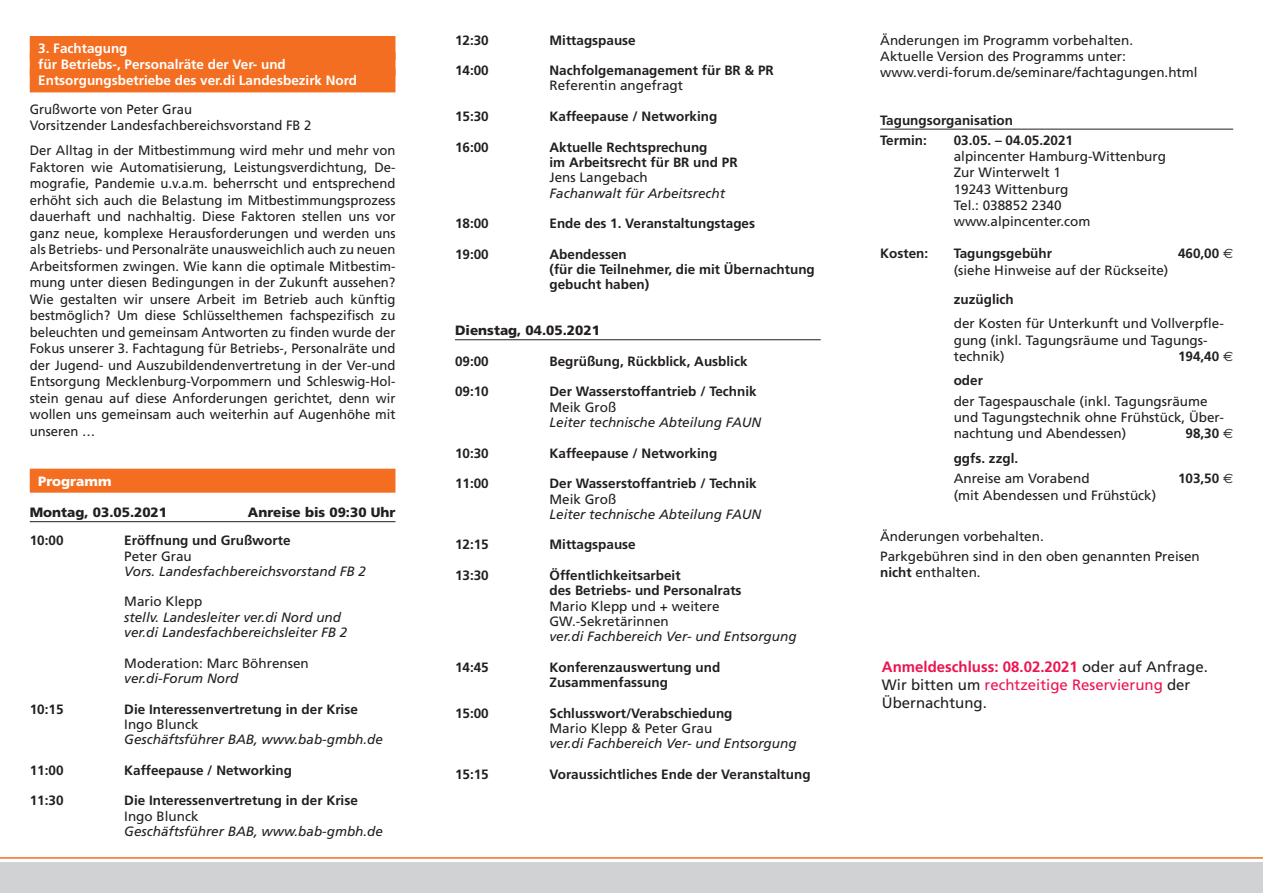
<style>
.page{position:relative;width:1263px;height:893px;background:#fff}
.page>*{position:absolute;margin:0;border:0;box-sizing:border-box;transform-origin:0 0}
.t1{font:15px/18px "Frutiger";color:#231f20}
.t2{font:13.5px/16.5px "Frutiger";color:#231f20}
.t3{font:700 13.5px/15.3px "Frutiger";color:#231f20}
.t4{font:italic 13.5px/15.3px "Frutiger";color:#231f20}
.t5{font:700 13.5px/16.2px "Frutiger";color:#fff}
.t6{font:900 13.5px "Frutiger";color:#231f20}
.t7{font:900 13.5px "Frutiger";color:#fff}
.s1{font-family:"Euro Sans";font-weight:400}
.s2{font-weight:700}
.s3{font-weight:700;color:#ed1450}
.s4{color:#ed1450}
</style>
<div class="page">
<div style="left:30px;top:36px;width:365px;height:24px;background:#f36e21"></div>
<div style="left:30px;top:52px;width:365px;height:24px;background:#f36e21"></div>
<div style="left:30px;top:68px;width:365px;height:24px;background:#f36e21"></div>
<div style="left:30px;top:469px;width:365px;height:24px;background:#f36e21"></div>
<hr style="left:30px;top:521px;width:365px;height:1px;background:#231f20">
<hr style="left:455px;top:339px;width:366px;height:1px;background:#231f20">
<hr style="left:880px;top:129px;width:353px;height:1px;background:#231f20">
<div style="left:0;top:862px;width:1263px;height:31px;background:#d1d2d4"></div>
<hr style="left:0;top:857px;width:1263px;height:2px;background:#f36e21">
<p class="t5" style="left:38px;top:40px;width:320px">3. Fachtagung<br>für Betriebs-, Personalräte der Ver- und<br>Entsorgungsbetriebe des ver.di Landesbezirk Nord</p>
<p class="t2" style="left:30px;top:101px;width:283px">Grußworte von Peter Grau<br>Vorsitzender Landesfachbereichsvorstand FB 2</p>
<p class="t2" style="left:30px;top:142px;width:367px;text-align:justify">Der Alltag in der Mitbestimmung wird mehr und mehr von Faktoren wie Automatisierung, Leistungsverdichtung, De&shy;mografie, Pandemie u.v.a.m. beherrscht und entsprechend erhöht sich auch die Belastung im Mitbestimmungsprozess dauerhaft und nachhaltig. Diese Faktoren stellen uns vor ganz neue, komplexe Herausforderungen und werden uns als Betriebs- und Personalräte unausweichlich auch zu neuen Arbeitsformen zwingen. Wie kann die optimale Mitbestim&shy;mung unter diesen Bedingungen in der Zukunft aussehen?<br>Wie gestalten wir unsere Arbeit im Betrieb auch künftig bestmöglich? Um diese Schlüsselthemen fachspezifisch zu beleuchten und gemeinsam Antworten zu finden wurde der Fokus unserer 3. Fachtagung für Betriebs-, Personalräte und der Jugend- und Auszubildendenvertretung in der Ver-und Entsorgung Mecklenburg-Vorpommern und Schleswig-Hol&shy;stein genau auf diese Anforderungen gerichtet, denn wir wollen uns gemeinsam auch weiterhin auf Augenhöhe mit unseren …</p>
<p class="t7" style="left:38px;top:473px;width:75px">Programm</p>
<p class="t6" style="left:30px;top:504px;width:139px">Montag, 03.05.2021</p>
<p class="t6" style="left:248px;top:504px;width:149px">Anreise bis 09:30 Uhr</p>
<p class="t3" style="left:30px;top:533px;width:35px">10:00</p>
<p class="t3" style="left:124px;top:533px;width:168px">Eröffnung und Grußworte</p>
<p class="t2" style="left:124px;top:547px;width:69px">Peter Grau</p>
<p class="t4" style="left:124px;top:563px;width:243px">Vors. Landesfachbereichsvorstand FB 2</p>
<p class="t2" style="left:124px;top:593px;width:80px">Mario Klepp</p>
<p class="t4" style="left:124px;top:609px;width:225px">stellv. Landesleiter ver.di Nord und ver.di Landesfachbereichsleiter FB 2</p>
<p class="t2" style="left:124px;top:654px;width:186px">Moderation: Marc Böhrensen</p>
<p class="t4" style="left:124px;top:670px;width:116px">ver.di-Forum Nord</p>
<p class="t3" style="left:30px;top:701px;width:35px">10:15</p>
<p class="t3" style="left:124px;top:701px;width:235px">Die Interessenvertretung in der Krise</p>
<p class="t2" style="left:124px;top:716px;width:76px">Ingo Blunck</p>
<p class="t4" style="left:124px;top:732px;width:260px">Geschäftsführer BAB, www.bab-gmbh.de</p>
<p class="t3" style="left:30px;top:762px;width:35px">11:00</p>
<p class="t3" style="left:124px;top:762px;width:169px">Kaffeepause / Networking</p>
<p class="t3" style="left:30px;top:793px;width:35px">11:30</p>
<p class="t3" style="left:124px;top:793px;width:235px">Die Interessenvertretung in der Krise</p>
<p class="t2" style="left:124px;top:807px;width:76px">Ingo Blunck</p>
<p class="t4" style="left:124px;top:823px;width:260px">Geschäftsführer BAB, www.bab-gmbh.de</p>
<p class="t3" style="left:455px;top:32px;width:35px">12:30</p>
<p class="t3" style="left:549px;top:32px;width:88px">Mittagspause</p>
<p class="t3" style="left:455px;top:63px;width:35px">14:00</p>
<p class="t3" style="left:549px;top:63px;width:226px">Nachfolgemanagement für BR &amp; PR</p>
<p class="t2" style="left:549px;top:77px;width:135px">Referentin angefragt</p>
<p class="t3" style="left:455px;top:109px;width:35px">15:30</p>
<p class="t3" style="left:549px;top:109px;width:169px">Kaffeepause / Networking</p>
<p class="t3" style="left:455px;top:139px;width:35px">16:00</p>
<p class="t3" style="left:549px;top:139px;width:190px">Aktuelle Rechtsprechung<br>im Arbeitsrecht für BR und PR</p>
<p class="t2" style="left:549px;top:169px;width:100px">Jens Langebach</p>
<p class="t4" style="left:549px;top:185px;width:177px">Fachanwalt für Arbeitsrecht</p>
<p class="t3" style="left:455px;top:216px;width:35px">18:00</p>
<p class="t3" style="left:549px;top:216px;width:207px">Ende des 1. Veranstaltungstages</p>
<p class="t3" style="left:455px;top:246px;width:35px">19:00</p>
<p class="t3" style="left:549px;top:246px;width:267px">Abendessen<br>(für die Teilnehmer, die mit Übernachtung gebucht haben)</p>
<p class="t6" style="left:455px;top:322px;width:146px">Dienstag, 04.05.2021</p>
<p class="t3" style="left:455px;top:353px;width:35px">09:00</p>
<p class="t3" style="left:549px;top:353px;width:200px">Begrüßung, Rückblick, Ausblick</p>
<p class="t3" style="left:455px;top:384px;width:35px">09:10</p>
<p class="t3" style="left:549px;top:384px;width:209px">Der Wasserstoffantrieb / Technik</p>
<p class="t2" style="left:549px;top:399px;width:68px">Meik Groß</p>
<p class="t4" style="left:549px;top:415px;width:213px">Leiter technische Abteilung FAUN</p>
<p class="t3" style="left:455px;top:445px;width:35px">10:30</p>
<p class="t3" style="left:549px;top:445px;width:169px">Kaffeepause / Networking</p>
<p class="t3" style="left:455px;top:476px;width:35px">11:00</p>
<p class="t3" style="left:549px;top:476px;width:209px">Der Wasserstoffantrieb / Technik</p>
<p class="t2" style="left:549px;top:490px;width:68px">Meik Groß</p>
<p class="t4" style="left:549px;top:506px;width:213px">Leiter technische Abteilung FAUN</p>
<p class="t3" style="left:455px;top:537px;width:35px">12:15</p>
<p class="t3" style="left:549px;top:537px;width:88px">Mittagspause</p>
<p class="t3" style="left:455px;top:568px;width:35px">13:30</p>
<p class="t3" style="left:549px;top:568px;width:194px">Öffentlichkeitsarbeit<br>des Betriebs- und Personalrats</p>
<p class="t2" style="left:549px;top:598px;width:172px;line-height:15.3px">Mario Klepp und + weitere<br>GW.-Sekretärinnen</p>
<p class="t4" style="left:549px;top:629px;width:249px">ver.di Fachbereich Ver- und Entsorgung</p>
<p class="t3" style="left:455px;top:659px;width:35px">14:45</p>
<p class="t3" style="left:549px;top:659px;width:172px">Konferenzauswertung und<br>Zusammenfassung</p>
<p class="t3" style="left:455px;top:705px;width:35px">15:00</p>
<p class="t3" style="left:549px;top:705px;width:185px">Schlusswort/Verabschiedung</p>
<p class="t2" style="left:549px;top:720px;width:164px">Mario Klepp &amp; Peter Grau</p>
<p class="t4" style="left:549px;top:736px;width:249px">ver.di Fachbereich Ver- und Entsorgung</p>
<p class="t3" style="left:455px;top:766px;width:35px">15:15</p>
<p class="t3" style="left:549px;top:766px;width:263px">Voraussichtliches Ende der Veranstaltung</p>
<p class="t2" style="left:880px;top:32px;width:319px">Änderungen im Programm vorbehalten.<br>Aktuelle Version des Programms unter: www.verdi-forum.de/seminare/fachtagungen.html</p>
<p class="t3" style="left:880px;top:110px;width:134px;line-height:20.4px">Tagungsorganisation<br>Termin:</p>
<p class="t3" style="left:954px;top:133px;width:121px">03.05. – 04.05.2021</p>
<p class="t2" style="left:954px;top:148px;width:214px">alpincenter Hamburg-Wittenburg<br>Zur Winterwelt 1<br>19243 Wittenburg<br>Tel.: 038852 2340 www.alpincenter.com</p>
<p class="t3" style="left:880px;top:246px;width:50px">Kosten:</p>
<p class="t3" style="left:954px;top:246px;width:100px">Tagungsgebühr</p>
<p class="t3" style="left:1178px;top:246px;width:57px">460,00 <span class="s1">€</span></p>
<p class="t2" style="left:954px;top:262px;width:216px">(siehe Hinweise auf der Rückseite)</p>
<p class="t3" style="left:954px;top:291px;width:61px">zuzüglich</p>
<p class="t2" style="left:954px;top:315px;width:272px">der Kosten für Unterkunft und Vollverpfle&shy;gung (inkl. Tagungsräume und Tagungs&shy;technik)</p>
<p class="t3" style="left:1178px;top:348px;width:57px">194,40 <span class="s1">€</span></p>
<p class="t3" style="left:954px;top:373px;width:31px">oder</p>
<p class="t2" style="left:954px;top:393px;width:272px">der Tagespauschale (inkl. Tagungsräume und Tagungstechnik ohne Frühstück, Über&shy;nachtung und Abendessen)</p>
<p class="t3" style="left:1185px;top:426px;width:49px">98,30 <span class="s1">€</span></p>
<p class="t3" style="left:954px;top:451px;width:66px">ggfs. zzgl.</p>
<p class="t2" style="left:954px;top:470px;width:137px">Anreise am Vorabend</p>
<p class="t3" style="left:1178px;top:471px;width:57px">103,50 <span class="s1">€</span></p>
<p class="t2" style="left:954px;top:487px;width:204px">(mit Abendessen und Frühstück)</p>
<p class="t2" style="left:880px;top:526px;width:321px;line-height:20.4px">Änderungen vorbehalten.<br>Parkgebühren sind in den oben genannten Preisen</p>
<p class="t2" style="left:880px;top:564px;width:102px"><span class="s2">nicht</span> enthalten.</p>
<p class="t1" style="left:882px;top:657px;width:327px"><span class="s3">Anmeldeschluss: 08.02.2021</span> oder auf Anfrage.<br>Wir bitten um <span class="s4">rechtzeitige Reservierung</span> der<br>Übernachtung.</p>
</div>
